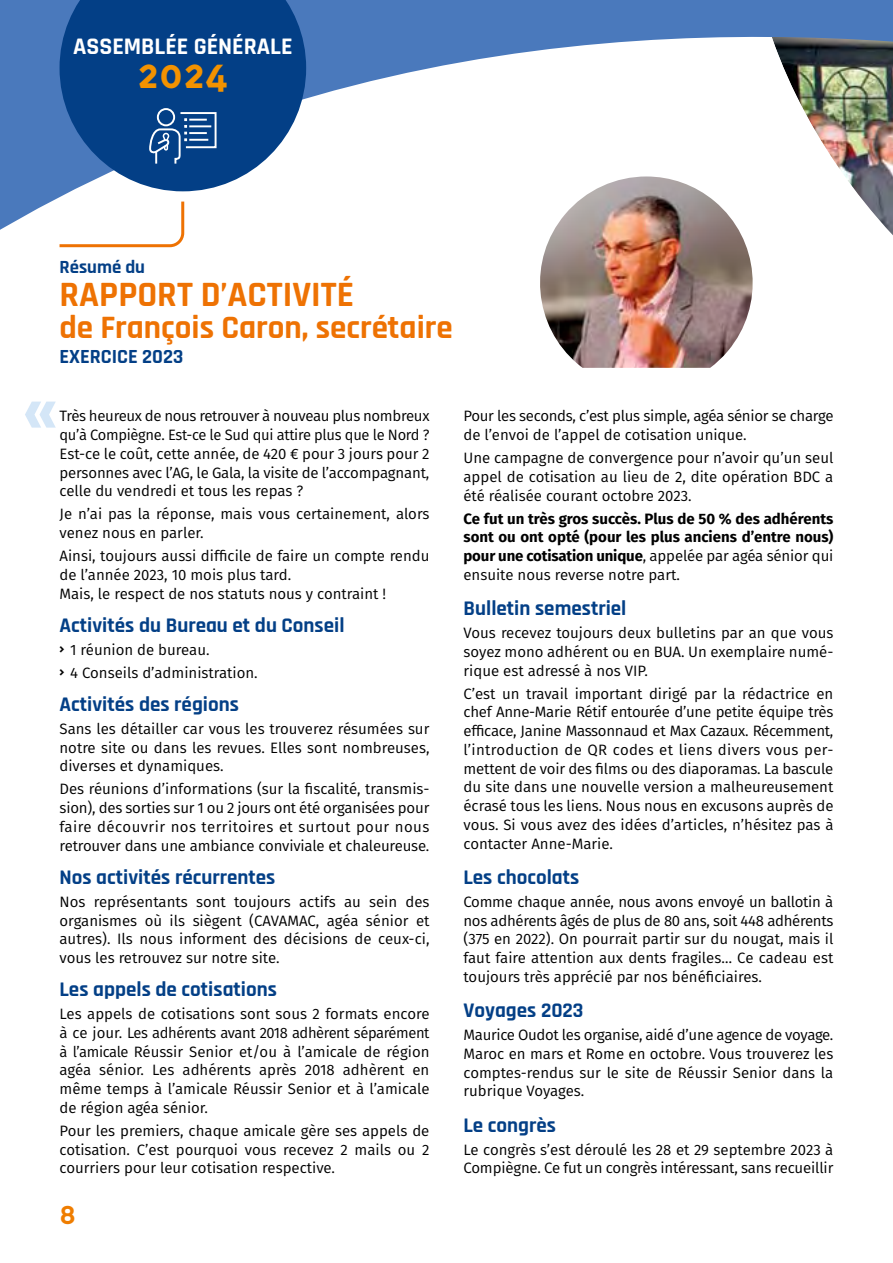
<style>
.page{position:relative;width:893px;height:1263px;background:#fff}
.page>*{position:absolute;margin:0;border:0;box-sizing:border-box;transform-origin:0 0}
.t1{font:700 66px "Effra Trial";color:#d4e6f7}
.t2{font:700 36px "Rajdhani";color:#ee7203}
.t3{font:700 36px "Oceania";color:#f39200}
.t4{font:700 33px "Rajdhani";color:#ee7203}
.t5{font:700 24px "Rajdhani";color:#fff}
.t6{font:700 24px "Oceania";color:#ef7d00}
.t7{font:700 21px "Rajdhani";color:#033f86}
.t8{font:700 20.25px "Rajdhani";color:#033f86}
.t9{font:700 18.75px "Rajdhani";color:#033f86}
.t10{font:15px/18.8px "Fira Sans";color:#000;text-align:justify}
.t11{font:700 15px/18.8px "Fira Sans";color:#000;text-align:justify}
.t12{font:15px/18.8px "Fira Sans";letter-spacing:-.02em;color:#000}
.s1{font-family:"Edmondsans";font-weight:700}
.s2{font-weight:400}
</style>
<div class="page">
<svg style="left:0;top:0;width:893px;height:235px"></svg>
<svg style="left:60px;top:0;width:246px;height:191px;background:#1f5595"></svg>
<svg style="left:57px;top:199px;width:129px;height:49px"></svg>
<svg style="left:527px;top:164px;width:238px;height:71px"></svg>
<img style="left:538px;top:176px;width:216px;height:192px">
<div style="left:157px;top:108px;width:18px;height:18px;border:2px solid #fff;border-radius:50%"></div>
<svg style="left:148px;top:111px;width:70px;height:55px;background:#32639c"></svg>
<h3 class="t5" style="left:73px;top:32px;width:221px">ASSEMBLÉE GÉNÉRALE</h3>
<h2 class="t3" style="left:137px;top:53px;width:92px">2024</h2>
<p class="t9" style="left:60px;top:255px;width:87px">Résumé du</p>
<h2 class="t2" style="left:60px;top:273px;width:296px">RAPPORT D’ACTIVITÉ</h2>
<h3 class="t4" style="left:60px;top:307px;width:395px">de François Caron, secrétaire</h3>
<h3 class="t8" style="left:60px;top:344px;width:125px">EXERCICE 2023</h3>
<h1 class="t1" style="left:21px;top:368px;width:40px">«</h1>
<p class="t10" style="left:60px;top:406px;width:371px">Très heureux de nous retrouver à nouveau plus nombreux qu’à Compiègne. Est-ce le Sud qui attire plus que le Nord ?<br>Est-ce le coût, cette année, de 420 € pour 3 jours pour 2 personnes avec l’AG, le Gala, la visite de l’accompagnant, celle du vendredi et tous les repas ?</p>
<p class="t10" style="left:60px;top:504px;width:371px">Je n’ai pas la réponse, mais vous certainement, alors venez nous en parler.</p>
<p class="t10" style="left:60px;top:546px;width:371px;text-align:left">Ainsi, toujours aussi difficile de faire un compte rendu de l’année 2023, 10 mois plus tard.<br>Mais, le respect de nos statuts nous y contraint !</p>
<h3 class="t7" style="left:60px;top:612px;width:286px">Activités du Bureau et du Conseil</h3>
<p class="t10" style="left:60px;top:638px;width:200px;line-height:23px"><span class="s1">&gt;</span> 1 réunion de bureau.<br><span class="s1">&gt;</span> 4 Conseils d’administration.</p>
<h3 class="t7" style="left:60px;top:691px;width:181px">Activités des régions</h3>
<p class="t10" style="left:60px;top:719px;width:371px">Sans les détailler car vous les trouverez résumées sur notre site ou dans les revues. Elles sont nombreuses, diverses et dynamiques.</p>
<p class="t10" style="left:60px;top:779px;width:371px">Des réunions d’informations (sur la fiscalité, transmis&shy;sion), des sorties sur 1 ou 2 jours ont été organisées pour faire découvrir nos territoires et surtout pour nous retrouver dans une ambiance conviviale et chaleureuse.</p>
<h3 class="t7" style="left:60px;top:864px;width:217px">Nos activités récurrentes</h3>
<p class="t10" style="left:60px;top:892px;width:371px">Nos représentants sont toujours actifs au sein des organismes où ils siègent (CAVAMAC, agéa sénior et autres). Ils nous informent des décisions de ceux-ci, vous les retrouvez sur notre site.</p>
<h3 class="t7" style="left:60px;top:977px;width:219px">Les appels de cotisations</h3>
<p class="t10" style="left:60px;top:1004px;width:371px">Les appels de cotisations sont sous 2 formats encore à ce jour. Les adhérents avant 2018 adhèrent séparément à l’amicale Réussir Senior et/ou à l’amicale de région agéa sénior. Les adhérents après 2018 adhèrent en même temps à l’amicale Réussir Senior et à l’amicale de région agéa sénior.</p>
<p class="t10" style="left:60px;top:1121px;width:371px">Pour les premiers, chaque amicale gère ses appels de cotisation. C’est pourquoi vous recevez 2 mails ou 2 courriers pour leur cotisation respective.</p>
<h3 class="t6" style="left:60px;top:1201px;width:18px">8</h3>
<p class="t12" style="left:463px;top:406px;width:371px">Pour les seconds, c’est plus simple, agéa sénior se charge de l’envoi de l’appel de cotisation unique.</p>
<p class="t10" style="left:463px;top:448px;width:371px">Une campagne de convergence pour n’avoir qu’un seul appel de cotisation au lieu de 2, dite opération BDC a été réalisée courant octobre 2023.</p>
<p class="t11" style="left:463px;top:508px;width:371px">Ce fut un très gros succès. Plus de 50 % des adhérents sont ou ont opté (pour les plus anciens d’entre nous) pour une cotisation unique<span class="s2">, appelée par agéa sénior qui ensuite nous reverse notre part.</span></p>
<h3 class="t7" style="left:463px;top:596px;width:164px">Bulletin semestriel</h3>
<p class="t10" style="left:463px;top:623px;width:371px">Vous recevez toujours deux bulletins par an que vous soyez mono adhérent ou en BUA. Un exemplaire numé&shy;rique est adressé à nos VIP.</p>
<p class="t10" style="left:463px;top:684px;width:371px">C’est un travail important dirigé par la rédactrice en chef Anne-Marie Rétif entourée d’une petite équipe très efficace, Janine Massonnaud et Max Cazaux. Récemment, l’introduction de QR codes et liens divers vous per&shy;mettent de voir des films ou des diaporamas. La bascule du site dans une nouvelle version a malheureusement écrasé tous les liens. Nous nous en excusons auprès de vous. Si vous avez des idées d’articles, n’hésitez pas à contacter Anne-Marie.</p>
<h3 class="t7" style="left:463px;top:864px;width:117px">Les chocolats</h3>
<p class="t10" style="left:463px;top:892px;width:371px">Comme chaque année, nous avons envoyé un ballotin à nos adhérents âgés de plus de 80 ans, soit 448 adhérents (375 en 2022). On pourrait partir sur du nougat, mais il faut faire attention aux dents fragiles… Ce cadeau est toujours très apprécié par nos bénéficiaires.</p>
<h3 class="t7" style="left:463px;top:998px;width:122px">Voyages 2023</h3>
<p class="t10" style="left:463px;top:1025px;width:371px">Maurice Oudot les organise, aidé d’une agence de voyage.<br>Maroc en mars et Rome en octobre. Vous trouverez les comptes-rendus sur le site de Réussir Senior dans la rubrique Voyages.</p>
<h3 class="t7" style="left:463px;top:1112px;width:94px">Le congrès</h3>
<p class="t10" style="left:463px;top:1140px;width:371px">Le congrès s’est déroulé les 28 et 29 septembre 2023 à<br>Compiègne. Ce fut un congrès intéressant, sans recueillir</p>
</div>
